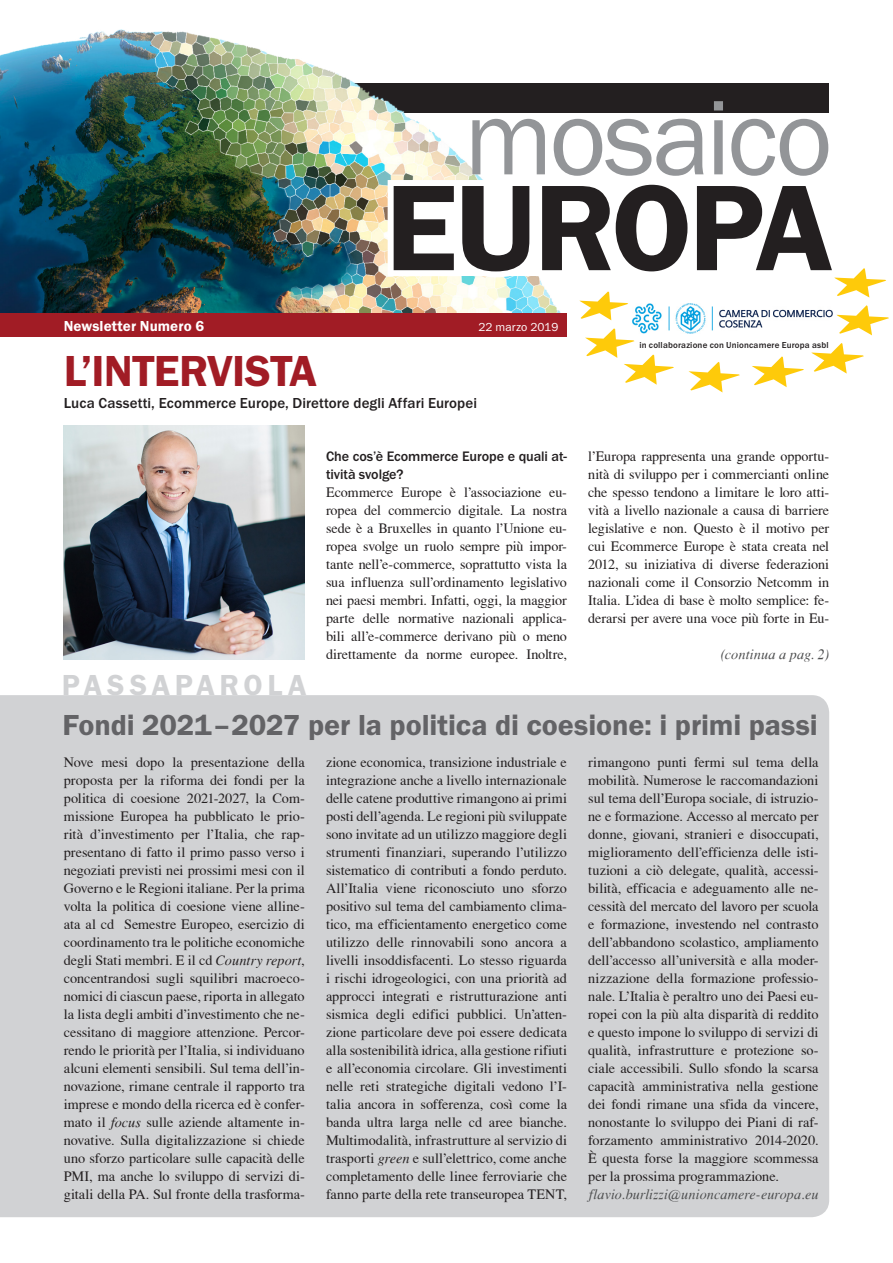
<style>
.page{position:relative;width:893px;height:1263px;background:#fff}
.page>*{position:absolute;margin:0;border:0;box-sizing:border-box;transform-origin:0 0}
.t1{font:600 126.15px "Franklin Gothic Itc T";letter-spacing:-.025em;color:#231f20}
.t2{font:109.65px "Franklin Gothic Itc T";letter-spacing:-.03em;color:#939598}
.Titel_30{font:600 45px "Franklin Gothic Itc T";letter-spacing:-.015em;color:#a11c25}
.Titel_20{font:600 30px "Franklin Gothic Itc T";letter-spacing:-.005em;color:#636366}
.t3{font:600 30px "Franklin Gothic Itc T";letter-spacing:.16em;color:#d1d2d4}
.Untertitel{font:500 15px "Franklin Gothic Itc T";letter-spacing:.005em;color:#231f20}
.t4{font:600 15px "Franklin Gothic Itc T";letter-spacing:.005em;color:#fff}
.Grundschrift{font:14.25px/18px "T Acc LAD";color:#231f20;text-align:justify}
.Autor{font:14.25px "T Acc LAD Italic";letter-spacing:.005em;color:#4b4c4d}
.Interveiw_Frage{font:500 14.25px/18px "Franklin Gothic Itc T";letter-spacing:-.005em;color:#231f20}
.t5{font:12px "Franklin Gothic Itc T";color:#fff}
.Quelle{font:500 9px "Franklin Gothic Itc T";letter-spacing:.02em;color:#231f20}
.s1{font-family:"T Acc LAD Italic"}
</style>
<div class="page">
<img style="left:64px;top:425px;width:241px;height:234px">
<div style="left:0;top:695px;width:829px;height:522px;background:#d1d2d4"></div>
<div style="left:64px;top:83px;width:765px;height:29px;background:#231f20"></div>
<img style="left:0;top:30px;width:561px;height:283px">
<div style="left:0;top:313px;width:567px;height:23px;background:#a11c25"></div>
<svg style="left:382px;top:166px;width:507px;height:226px"></svg>
<p class="t2" style="left:464px;top:74px;width:370px">mosaico</p>
<p class="t1" style="left:385px;top:155px;width:449px">EUROPA</p>
<p class="t4" style="left:64px;top:317px;width:142px">Newsletter Numero 6</p>
<p class="t5" style="left:478px;top:319px;width:81px">22 marzo 2019</p>
<p class="Titel_30" style="left:64px;top:344px;width:255px">L’INTERVISTA</p>
<p class="Untertitel" style="left:64px;top:394px;width:415px">Luca Cassetti, Ecommerce Europe, Direttore degli Affari Europei</p>
<p class="t3" style="left:62px;top:668px;width:246px">PASSAPAROLA</p>
<p class="Interveiw_Frage" style="left:326px;top:447px;width:242px">Che cos’è Ecommerce Europe e quali at&shy;tività svolge?</p>
<p class="Grundschrift" style="left:326px;top:483px;width:242px">Ecommerce Europe è l’associazione eu&shy;ropea del commercio digitale. La nostra sede è a Bruxelles in quanto l’Unione eu&shy;ropea svolge un ruolo sempre più impor&shy;tante nell’e-commerce, soprattutto vista la sua influenza sull’ordinamento legislativo nei paesi membri. Infatti, oggi, la maggior parte delle normative nazionali applica&shy;bili all’e-commerce derivano più o meno direttamente da norme europee. Inoltre,</p>
<p class="Quelle" style="left:639px;top:340px;width:191px">in collaborazione con Unioncamere Europa asbl</p>
<p class="Grundschrift" style="left:588px;top:447px;width:242px">l’Europa rappresenta una grande opportu&shy;nità di sviluppo per i commercianti online che spesso tendono a limitare le loro atti&shy;vità a livello nazionale a causa di barriere legislative e non. Questo è il motivo per cui Ecommerce Europe è stata creata nel 2012, su iniziativa di diverse federazioni nazionali come il Consorzio Netcomm in Italia. L’idea di base è molto semplice: fe&shy;derarsi per avere una voce più forte in Eu-</p>
<p class="Autor" style="left:721px;top:646px;width:110px">(continua a pag. 2)</p>
<p class="Titel_20" style="left:63px;top:707px;width:757px">Fondi 2021–2027 per la politica di coesione: i primi passi</p>
<p class="Grundschrift" style="left:326px;top:753px;width:242px">zione economica, transizione industriale e integrazione anche a livello internazionale delle catene produttive rimangono ai primi posti dell’agenda. Le regioni più sviluppate sono invitate ad un utilizzo maggiore degli strumenti finanziari, superando l’utilizzo sistematico di contributi a fondo perduto.<br>All’Italia viene riconosciuto uno sforzo positivo sul tema del cambiamento clima&shy;tico, ma efficientamento energetico come utilizzo delle rinnovabili sono ancora a livelli insoddisfacenti. Lo stesso riguarda i rischi idrogeologici, con una priorità ad approcci integrati e ristrutturazione anti sismica degli edifici pubblici. Un’atten&shy;zione particolare deve poi essere dedicata alla sostenibilità idrica, alla gestione rifiuti e all’economia circolare. Gli investimenti nelle reti strategiche digitali vedono l’I&shy;talia ancora in sofferenza, così come la banda ultra larga nelle cd aree bianche.<br>Multimodalità, infrastrutture al servizio di trasporti <span class="s1">green</span> e sull’elettrico, come anche completamento delle linee ferroviarie che fanno parte della rete transeuropea TENT,</p>
<p class="Grundschrift" style="left:588px;top:753px;width:232px">rimangono punti fermi sul tema della mobilità. Numerose le raccomandazioni sul tema dell’Europa sociale, di istruzio&shy;ne e formazione. Accesso al mercato per donne, giovani, stranieri e disoccupati, miglioramento dell’efficienza delle isti&shy;tuzioni a ciò delegate, qualità, accessi&shy;bilità, efficacia e adeguamento alle ne&shy;cessità del mercato del lavoro per scuola e formazione, investendo nel contrasto dell’abbandono scolastico, ampliamento dell’accesso all’università e alla moder&shy;nizzazione della formazione professio&shy;nale. L’Italia è peraltro uno dei Paesi eu&shy;ropei con la più alta disparità di reddito e questo impone lo sviluppo di servizi di qualità, infrastrutture e protezione so&shy;ciale accessibili. Sullo sfondo la scarsa capacità amministrativa nella gestione dei fondi rimane una sfida da vincere, nonostante lo sviluppo dei Piani di raf&shy;forzamento amministrativo 2014-2020.<br>È questa forse la maggiore scommessa per la prossima programmazione.</p>
<p class="Grundschrift" style="left:64px;top:753px;width:242px">Nove mesi dopo la presentazione della proposta per la riforma dei fondi per la politica di coesione 2021-2027, la Com&shy;missione Europea ha pubblicato le prio&shy;rità d’investimento per l’Italia, che rap&shy;presentano di fatto il primo passo verso i negoziati previsti nei prossimi mesi con il Governo e le Regioni italiane. Per la prima volta la politica di coesione viene alline&shy;ata al cd Semestre Europeo, esercizio di coordinamento tra le politiche economiche degli Stati membri. E il cd <span class="s1">Country report</span>, concentrandosi sugli squilibri macroeco&shy;nomici di ciascun paese, riporta in allegato la lista degli ambiti d’investimento che ne&shy;cessitano di maggiore attenzione. Percor&shy;rendo le priorità per l’Italia, si individuano alcuni elementi sensibili. Sul tema dell’in&shy;novazione, rimane centrale il rapporto tra imprese e mondo della ricerca ed è confer&shy;mato il <span class="s1">focus</span> sulle aziende altamente in&shy;novative. Sulla digitalizzazione si chiede uno sforzo particolare sulle capacità delle PMI, ma anche lo sviluppo di servizi di&shy;gitali della PA. Sul fronte della trasforma-</p>
<p class="Autor" style="left:589px;top:1186px;width:231px">flavio.burlizzi@unioncamere-europa.eu</p>
</div>
